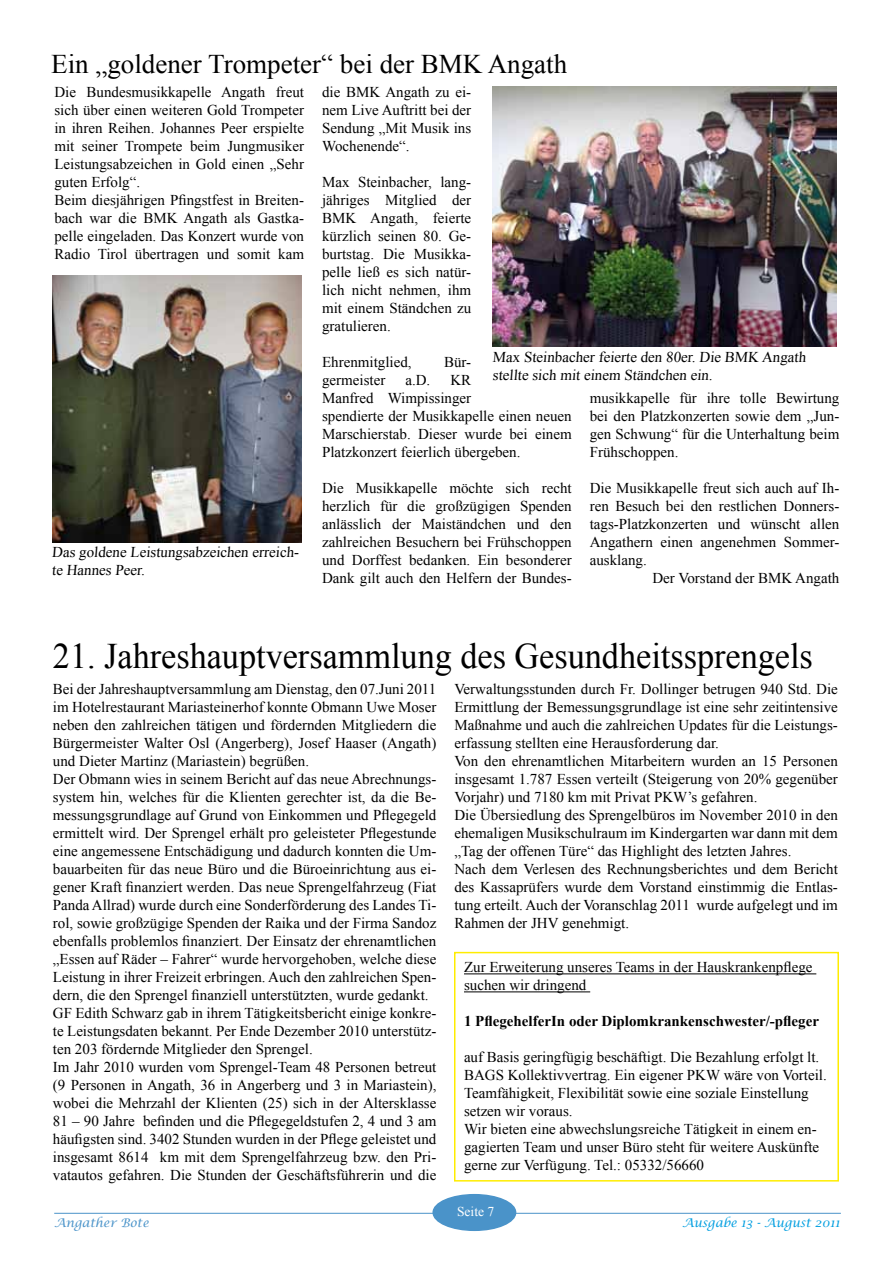
<style>
.page{position:relative;width:893px;height:1263px;background:#fff}
.page>*{position:absolute;margin:0;border:0;box-sizing:border-box;transform-origin:0 0}
.t1{font:36px "Times New Roman";color:#000;scale:.95 1}
.t2{font:27px "Times New Roman";color:#000}
.t3{font:15px/18px "Times New Roman";color:#000}
.t4{font:700 15px "Times New Roman";color:#000}
.t5{font:13.5px "Times New Roman";color:#fff}
.t6{font:italic 12px "Lucida Calligraphy";color:#009ee0}
.t7{font:italic 12px "Lucida Calligraphy";color:#4a93c9}
</style>
<div class="page">
<hr style="left:54px;top:1213px;width:787px;height:1px;background:#4a93c9">
<div style="left:433px;top:1195px;width:83px;height:35px;background:#4a93c9;border-radius:50%"></div>
<div style="left:432px;top:1194px;width:84px;height:37px;border:2px solid #4a93c9;border-radius:50%"></div>
<hr style="left:464px;top:973px;width:352px;height:1px;background:#000">
<hr style="left:464px;top:991px;width:126px;height:1px;background:#000">
<div style="left:454px;top:952px;width:385px;height:229px;border:2px solid #ffed00"></div>
<img style="left:492px;top:87px;width:345px;height:259px">
<img style="left:53px;top:275px;width:248px;height:267px">
<h2 class="t2" style="left:51px;top:46px;width:517px">Ein „goldener Trompeter“ bei der BMK Angath</h2>
<p class="t3" style="left:54px;top:83px;width:251px">Die Bundesmusikkapelle Angath freut sich über einen weiteren Gold Trompeter in ihren Reihen. Johannes Peer erspielte mit seiner Trompete beim Jungmusiker Leistungsabzeichen in Gold einen „Sehr guten Erfolg“.<br>Beim diesjährigen Pfingstfest in Breiten&shy;bach war die BMK Angath als Gastka&shy;pelle eingeladen. Das Konzert wurde von Radio Tirol übertragen und somit kam</p>
<p class="t3" style="left:322px;top:83px;width:151px;text-align:justify">die BMK Angath zu ei&shy;nem Live Auftritt bei der Sendung „Mit Musik ins Wochenende“.</p>
<p class="t3" style="left:322px;top:173px;width:151px;text-align:justify">Max Steinbacher, lang&shy;jähriges Mitglied der BMK Angath, feierte kürzlich seinen 80. Ge&shy;burtstag. Die Musikka&shy;pelle ließ es sich natür&shy;lich nicht nehmen, ihm mit einem Ständchen zu gratulieren.</p>
<p class="t3" style="left:322px;top:353px;width:91px">Ehrenmitglied,</p>
<p class="t3" style="left:444px;top:353px;width:29px">Bür-</p>
<p class="t3" style="left:322px;top:371px;width:65px">germeister</p>
<p class="t3" style="left:405px;top:371px;width:26px">a.D.</p>
<p class="t3" style="left:492px;top:348px;width:316px">Max Steinbacher feierte den 80er. Die BMK Angath stellte sich mit einem Ständchen ein.</p>
<p class="t3" style="left:322px;top:371px;width:251px;text-indent:128px">KR<br>Manfred Wimpissinger<br>spendierte der Musikkapelle einen neuen<br>Marschierstab. Dieser wurde bei einem<br>Platzkonzert feierlich übergeben.</p>
<p class="t3" style="left:322px;top:479px;width:251px;text-align:justify">Die Musikkapelle möchte sich recht herzlich für die großzügigen Spenden anlässlich der Maiständchen und den zahlreichen Besuchern bei Frühschoppen und Dorffest bedanken. Ein besonderer Dank gilt auch den Helfern der Bundes-</p>
<p class="t3" style="left:590px;top:389px;width:251px;text-align:justify">musikkapelle für ihre tolle Bewirtung bei den Platzkonzerten sowie dem „Jun&shy;gen Schwung“ für die Unterhaltung beim Frühschoppen.</p>
<p class="t3" style="left:590px;top:479px;width:251px">Die Musikkapelle freut sich auch auf Ih-</p>
<p class="t3" style="left:590px;top:497px;width:251px">ren Besuch bei den restlichen Donners-</p>
<p class="t3" style="left:590px;top:515px;width:251px">tags-Platzkonzerten und wünscht allen</p>
<p class="t3" style="left:590px;top:533px;width:251px">Angathern einen angenehmen Sommer-</p>
<p class="t3" style="left:590px;top:551px;width:59px">ausklang.</p>
<p class="t3" style="left:652px;top:569px;width:188px">Der Vorstand der BMK Angath</p>
<p class="t3" style="left:52px;top:542px;width:250px">Das goldene Leistungsabzeichen erreich&shy;te Hannes Peer.</p>
<h1 class="t1" style="left:53px;top:632px;width:801px">21. Jahreshauptversammlung des Gesundheitssprengels</h1>
<p class="t3" style="left:53px;top:680px;width:385px">Bei der Jahreshauptversammlung am Dienstag, den 07.Juni 2011 im Hotelrestaurant Mariasteinerhof konnte Obmann Uwe Moser neben den zahlreichen tätigen und fördernden Mitgliedern die Bürgermeister Walter Osl (Angerberg), Josef Haaser (Angath) und Dieter Martinz (Mariastein) begrüßen.<br>Der Obmann wies in seinem Bericht auf das neue Abrechnungs&shy;system hin, welches für die Klienten gerechter ist, da die Be&shy;messungsgrundlage auf Grund von Einkommen und Pflegegeld ermittelt wird. Der Sprengel erhält pro geleisteter Pflegestunde eine angemessene Entschädigung und dadurch konnten die Um&shy;bauarbeiten für das neue Büro und die Büroeinrichtung aus ei&shy;gener Kraft finanziert werden. Das neue Sprengelfahrzeug (Fiat Panda Allrad) wurde durch eine Sonderförderung des Landes Ti&shy;rol, sowie großzügige Spenden der Raika und der Firma Sandoz ebenfalls problemlos finanziert. Der Einsatz der ehrenamtlichen „Essen auf Räder – Fahrer“ wurde hervorgehoben, welche diese Leistung in ihrer Freizeit erbringen. Auch den zahlreichen Spen&shy;dern, die den Sprengel finanziell unterstützten, wurde gedankt.<br>GF Edith Schwarz gab in ihrem Tätigkeitsbericht einige konkre&shy;te Leistungsdaten bekannt. Per Ende Dezember 2010 unterstütz&shy;ten 203 fördernde Mitglieder den Sprengel.<br>Im Jahr 2010 wurden vom Sprengel-Team 48 Personen betreut (9 Personen in Angath, 36 in Angerberg und 3 in Mariastein), wobei die Mehrzahl der Klienten (25) sich in der Altersklasse 81 – 90 Jahre befinden und die Pflegegeldstufen 2, 4 und 3 am häufigsten sind. 3402 Stunden wurden in der Pflege geleistet und insgesamt 8614 km mit dem Sprengelfahrzeug bzw. den Pri&shy;vatautos gefahren. Die Stunden der Geschäftsführerin und die</p>
<p class="t3" style="left:454px;top:680px;width:385px">Verwaltungsstunden durch Fr. Dollinger betrugen 940 Std. Die Ermittlung der Bemessungsgrundlage ist eine sehr zeitintensive Maßnahme und auch die zahlreichen Updates für die Leistungs&shy;erfassung stellten eine Herausforderung dar.<br>Von den ehrenamtlichen Mitarbeitern wurden an 15 Personen insgesamt 1.787 Essen verteilt (Steigerung von 20% gegenüber Vorjahr) und 7180 km mit Privat PKW’s gefahren.<br>Die Übersiedlung des Sprengelbüros im November 2010 in den ehemaligen Musikschulraum im Kindergarten war dann mit dem „Tag der offenen Türe“ das Highlight des letzten Jahres.<br>Nach dem Verlesen des Rechnungsberichtes und dem Bericht des Kassaprüfers wurde dem Vorstand einstimmig die Entlas&shy;tung erteilt. Auch der Voranschlag 2011 wurde aufgelegt und im Rahmen der JHV genehmigt.</p>
<p class="t5" style="left:457px;top:1202px;width:39px">Seite 7</p>
<p class="t7" style="left:54px;top:1215px;width:96px">Angather Bote</p>
<p class="t6" style="left:682px;top:1216px;width:159px">Ausgabe 13 - August 2011</p>
<p class="t3" style="left:464px;top:958px;width:350px">Zur Erweiterung unseres Teams in der Hauskrankenpflege suchen wir dringend</p>
<p class="t4" style="left:464px;top:1011px;width:357px">1 PflegehelferIn oder Diplomkrankenschwester/-pfleger</p>
<p class="t3" style="left:464px;top:1048px;width:364px">auf Basis geringfügig beschäftigt. Die Bezahlung erfolgt lt.<br>BAGS Kollektivvertrag. Ein eigener PKW wäre von Vorteil.<br>Teamfähigkeit, Flexibilität sowie eine soziale Einstellung setzen wir voraus.<br>Wir bieten eine abwechslungsreiche Tätigkeit in einem en&shy;gagierten Team und unser Büro steht für weitere Auskünfte gerne zur Verfügung. Tel.: 05332/56660</p>
</div>
